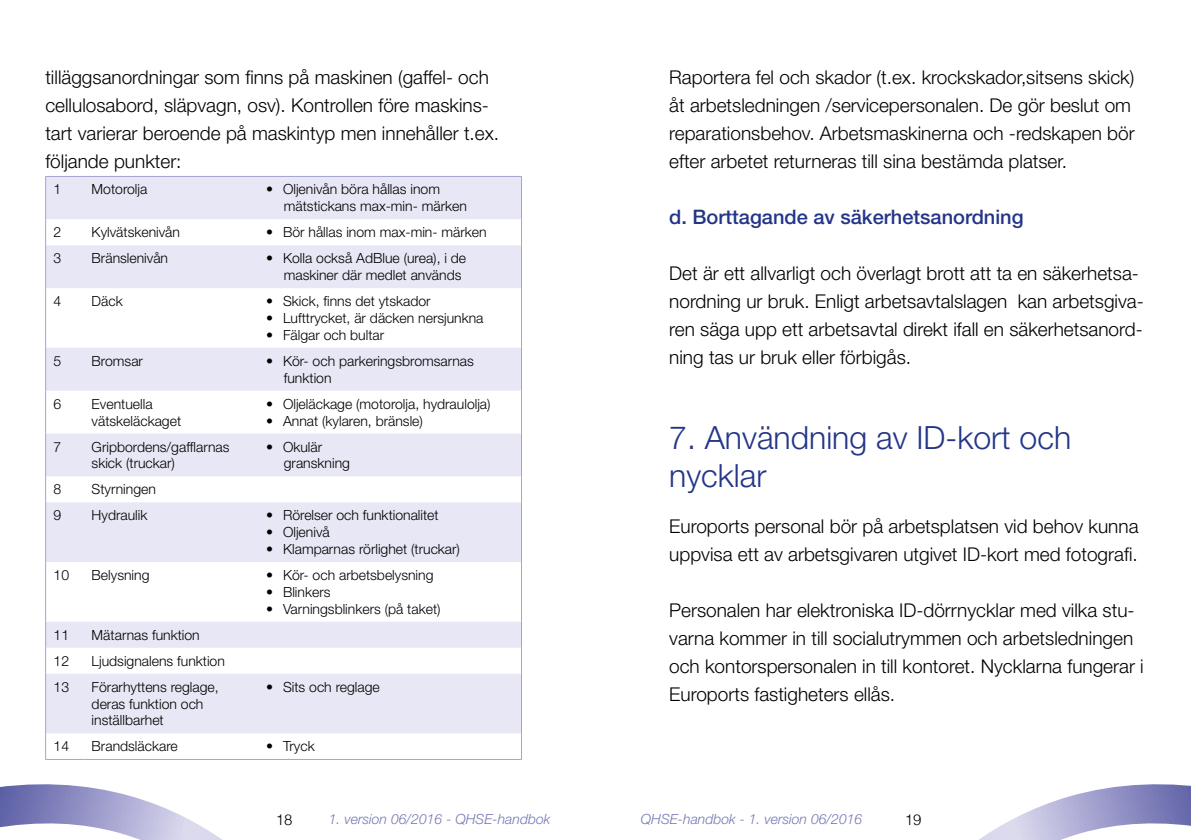
<style>
.page{position:relative;width:1191px;height:840px;background:#fff}
.page>*{position:absolute;margin:0;border:0;box-sizing:border-box;transform-origin:0 0}
.t1{font:300 32px/38.4px "Helvetica Neue LT Pro";color:#243588}
.t2{font:500 20px "Helvetica Neue LT Pro";color:#243588}
.t3{font:300 19px/28px "Helvetica Neue LT Pro";color:#000}
.t4{font:300 15px "Helvetica";color:#000}
.t5{font:300 14px/16.8px "Helvetica Neue LT Pro";color:#000}
.t6{font:italic 300 14px "Helvetica Neue LT Pro";color:#7778b5}
</style>
<div class="page">
<svg style="left:980px;top:784px;width:211px;height:55px"></svg>
<svg style="left:0;top:733px;width:306px;height:106px"></svg>
<svg style="left:46px;top:177px;width:475px;height:556px;fill:#e8e7f5"></svg>
<hr style="left:45px;top:176px;width:39px;height:1px;background:#a4a3d0">
<hr style="left:45px;top:177px;width:1px;height:42px;background:#a4a3d0">
<hr style="left:84px;top:176px;width:174px;height:1px;background:#a4a3d0">
<hr style="left:258px;top:176px;width:264px;height:1px;background:#a4a3d0">
<hr style="left:521px;top:177px;width:1px;height:42px;background:#a4a3d0">
<svg style="left:45px;top:219px;width:1px;height:26px"></svg>
<svg style="left:521px;top:219px;width:1px;height:26px"></svg>
<hr style="left:45px;top:245px;width:1px;height:43px;background:#a4a3d0">
<hr style="left:521px;top:245px;width:1px;height:43px;background:#a4a3d0">
<hr style="left:45px;top:288px;width:1px;height:59px;background:#a4a3d0">
<hr style="left:521px;top:288px;width:1px;height:59px;background:#a4a3d0">
<hr style="left:45px;top:347px;width:1px;height:43px;background:#a4a3d0">
<hr style="left:521px;top:347px;width:1px;height:43px;background:#a4a3d0">
<hr style="left:45px;top:390px;width:1px;height:43px;background:#a4a3d0">
<hr style="left:521px;top:390px;width:1px;height:43px;background:#a4a3d0">
<hr style="left:45px;top:433px;width:1px;height:43px;background:#a4a3d0">
<hr style="left:521px;top:433px;width:1px;height:43px;background:#a4a3d0">
<svg style="left:45px;top:476px;width:1px;height:26px"></svg>
<svg style="left:521px;top:476px;width:1px;height:26px"></svg>
<hr style="left:45px;top:502px;width:1px;height:59px;background:#a4a3d0">
<hr style="left:521px;top:502px;width:1px;height:59px;background:#a4a3d0">
<hr style="left:45px;top:561px;width:1px;height:60px;background:#a4a3d0">
<hr style="left:521px;top:561px;width:1px;height:60px;background:#a4a3d0">
<svg style="left:45px;top:621px;width:1px;height:52px"></svg>
<svg style="left:521px;top:621px;width:1px;height:52px"></svg>
<hr style="left:45px;top:673px;width:1px;height:60px;background:#a4a3d0">
<hr style="left:521px;top:673px;width:1px;height:60px;background:#a4a3d0">
<svg style="left:45px;top:733px;width:1px;height:25px"></svg>
<svg style="left:521px;top:733px;width:1px;height:25px"></svg>
<hr style="left:45px;top:758px;width:39px;height:1px;background:#a4a3d0">
<hr style="left:84px;top:758px;width:174px;height:1px;background:#a4a3d0">
<hr style="left:258px;top:758px;width:264px;height:1px;background:#a4a3d0">
<p class="t3" style="left:45px;top:63px;width:455px">tilläggsanordningar som finns på maskinen (gaffel- och cellulosabord, släpvagn, osv). Kontrollen före maskins&shy;tart varierar beroende på maskintyp men innehåller t.ex. följande punkter:</p>
<p class="t5" style="left:54px;top:181px;width:9px">1</p>
<p class="t5" style="left:92px;top:181px;width:57px">Motorolja</p>
<p class="t5" style="left:284px;top:181px;width:185px;text-indent:-18px">• Oljenivån böra hållas inom mätstickans max-min- märken</p>
<p class="t5" style="left:54px;top:223px;width:9px">2</p>
<p class="t5" style="left:92px;top:223px;width:90px">Kylvätskenivån</p>
<p class="t5" style="left:266px;top:223px;width:222px">• Bör hållas inom max-min- märken</p>
<p class="t5" style="left:54px;top:249px;width:9px">3</p>
<p class="t5" style="left:92px;top:249px;width:78px">Bränslenivån</p>
<p class="t5" style="left:284px;top:249px;width:184px;text-indent:-18px">• Kolla också AdBlue (urea), i de maskiner där medlet används</p>
<p class="t5" style="left:54px;top:292px;width:9px">4</p>
<p class="t5" style="left:92px;top:292px;width:33px">Däck</p>
<p class="t5" style="left:266px;top:292px;width:166px">• Skick, finns det ytskador</p>
<p class="t5" style="left:266px;top:309px;width:219px">• Lufttrycket, är däcken nersjunkna</p>
<p class="t5" style="left:266px;top:326px;width:120px">• Fälgar och bultar</p>
<p class="t5" style="left:54px;top:352px;width:9px">5</p>
<p class="t5" style="left:92px;top:352px;width:53px">Bromsar</p>
<p class="t5" style="left:284px;top:352px;width:192px;text-indent:-18px">• Kör- och parkeringsbromsarnas funktion</p>
<p class="t5" style="left:54px;top:395px;width:9px">6</p>
<p class="t5" style="left:92px;top:395px;width:91px">Eventuella vätskeläckaget</p>
<p class="t5" style="left:266px;top:395px;width:226px">• Oljeläckage (motorolja, hydraulolja)</p>
<p class="t5" style="left:266px;top:411px;width:158px">• Annat (kylaren, bränsle)</p>
<p class="t5" style="left:54px;top:437px;width:9px">7</p>
<p class="t5" style="left:92px;top:437px;width:139px">Gripbordens/gafflarnas skick (truckar)</p>
<p class="t5" style="left:284px;top:437px;width:68px;text-indent:-18px">• Okulär granskning</p>
<p class="t5" style="left:54px;top:480px;width:9px">8</p>
<p class="t5" style="left:92px;top:480px;width:66px">Styrningen</p>
<p class="t5" style="left:54px;top:506px;width:9px">9</p>
<p class="t5" style="left:92px;top:506px;width:57px">Hydraulik</p>
<p class="t5" style="left:266px;top:506px;width:174px">• Rörelser och funktionalitet</p>
<p class="t5" style="left:266px;top:523px;width:65px">• Oljenivå</p>
<p class="t5" style="left:266px;top:540px;width:195px">• Klamparnas rörlighet (truckar)</p>
<p class="t5" style="left:54px;top:566px;width:17px">10</p>
<p class="t5" style="left:92px;top:566px;width:59px">Belysning</p>
<p class="t5" style="left:266px;top:566px;width:169px">• Kör- och arbetsbelysning</p>
<p class="t5" style="left:266px;top:583px;width:66px">• Blinkers</p>
<p class="t5" style="left:266px;top:599px;width:176px">• Varningsblinkers (på taket)</p>
<p class="t5" style="left:54px;top:625px;width:17px">11</p>
<p class="t5" style="left:92px;top:625px;width:110px">Mätarnas funktion</p>
<p class="t5" style="left:54px;top:651px;width:17px">12</p>
<p class="t5" style="left:92px;top:651px;width:135px">Ljudsignalens funktion</p>
<p class="t5" style="left:54px;top:677px;width:17px">13</p>
<p class="t5" style="left:92px;top:677px;width:129px">Förarhyttens reglage, deras funktion och inställbarhet</p>
<p class="t5" style="left:266px;top:677px;width:115px">• Sits och reglage</p>
<p class="t5" style="left:54px;top:737px;width:17px">14</p>
<p class="t5" style="left:92px;top:737px;width:88px">Brandsläckare</p>
<p class="t5" style="left:266px;top:737px;width:50px">• Tryck</p>
<p class="t3" style="left:669px;top:63px;width:467px">Raportera fel och skador (t.ex. krockskador,sitsens skick) åt arbetsledningen /servicepersonalen. De gör beslut om reparationsbehov. Arbetsmaskinerna och -redskapen bör efter arbetet returneras till sina bestämda platser.</p>
<p class="t2" style="left:669px;top:205px;width:356px">d. Borttagande av säkerhetsanordning</p>
<p class="t3" style="left:669px;top:259px;width:476px">Det är ett allvarligt och överlagt brott att ta en säkerhetsa&shy;nordning ur bruk. Enligt arbetsavtalslagen kan arbetsgiva&shy;ren säga upp ett arbetsavtal direkt ifall en säkerhetsanord&shy;ning tas ur bruk eller förbigås.</p>
<h1 class="t1" style="left:669px;top:417px;width:403px">7. Användning av ID-kort och nycklar</h1>
<p class="t3" style="left:669px;top:511px;width:471px">Euroports personal bör på arbetsplatsen vid behov kunna uppvisa ett av arbetsgivaren utgivet ID-kort med fotografi.</p>
<p class="t3" style="left:669px;top:595px;width:476px">Personalen har elektroniska ID-dörrnycklar med vilka stu&shy;varna kommer in till socialutrymmen och arbetsledningen och kontorspersonalen in till kontoret. Nycklarna fungerar i Euroports fastigheters ellås.</p>
<p class="t4" style="left:276px;top:806px;width:18px">18</p>
<p class="t6" style="left:329px;top:810px;width:223px">1. version 06/2016 - QHSE-handbok</p>
<p class="t6" style="left:641px;top:810px;width:223px">QHSE-handbok - 1. version 06/2016</p>
<p class="t4" style="left:904px;top:806px;width:18px">19</p>
</div>
